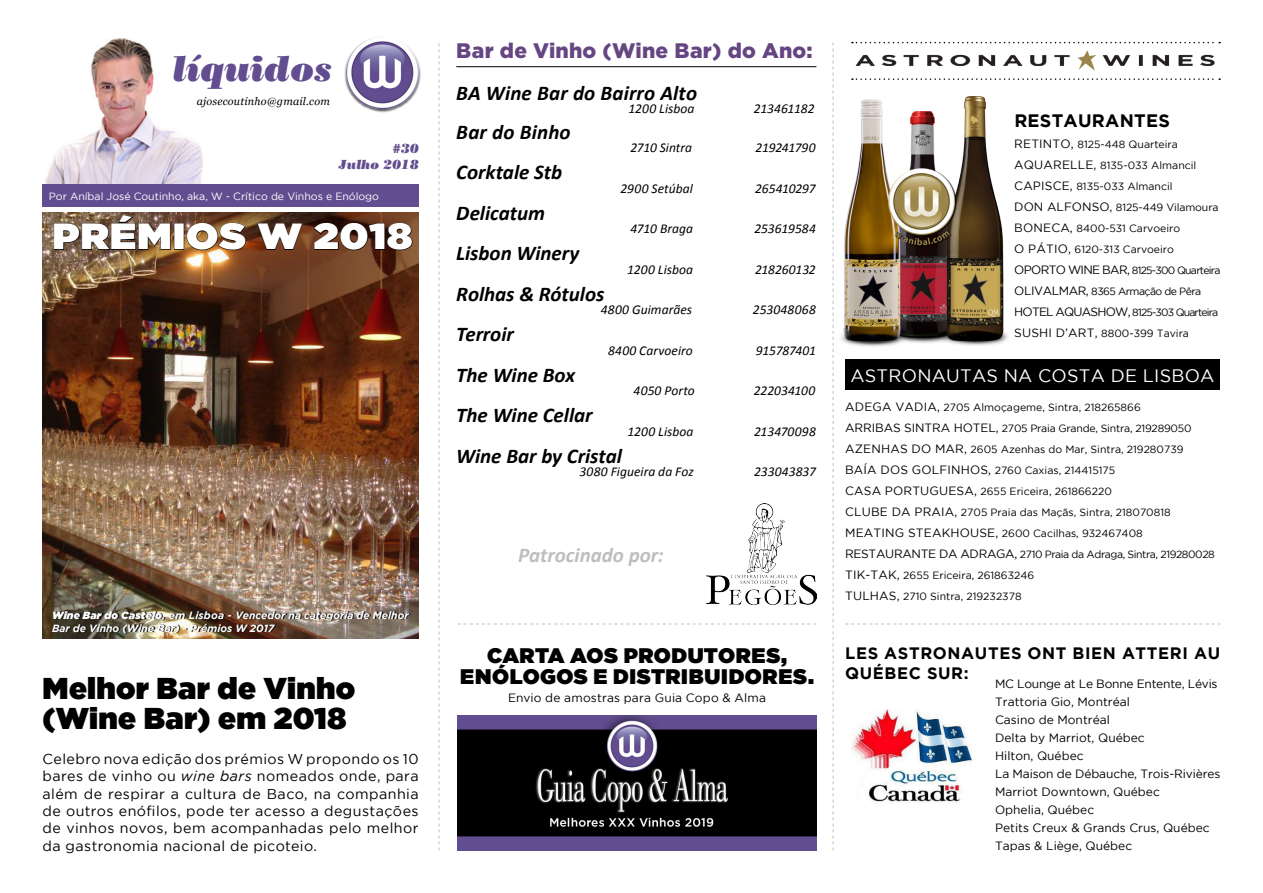
<style>
.page{position:relative;width:1263px;height:893px;background:#fff}
.page>*{position:absolute;margin:0;border:0;box-sizing:border-box;transform-origin:0 0}
.t1{font:36.3px "Gotham Ultra";letter-spacing:.02em;color:#fff;scale:1.1 1}
.t2{font:italic 36px "Bodoni Poster";color:#614d8f}
.t3{font:30px/30px "Gotham Ultra";letter-spacing:.005em;color:#000}
.t4{font:italic 700 21px "Calibri";color:#000}
.t5{font:21px/21px "Gotham Ultra";letter-spacing:.025em;color:#000;text-align:center}
.t6{font:900 21px "Gotham HTF";letter-spacing:.01em;color:#664682}
.t7{font:italic 700 21px "Calibri";color:#bcbec0}
.t8{font:18px "Gotham";letter-spacing:.015em;color:#fff}
.t9{font:700 18px "Gotham";letter-spacing:.015em;color:#000}
.t10{font:700 16.5px/19.5px "Gotham";letter-spacing:.04em;color:#000}
.t11{font:14.25px/17.2px "Gotham";letter-spacing:.03em;color:#000;text-align:justify}
.t12{font:italic 13.5px "Calibri";letter-spacing:.005em;color:#000}
.t13{font:italic 13.5px "Calibri";letter-spacing:-.015em;color:#000}
.t14{font:italic 13.2px/15.9px "Bodoni Poster";color:#614d8f;text-align:right}
.t15{font:12px/18px "Gotham";color:#000}
.t16{font:12px "Gotham";letter-spacing:.02em;color:#000}
.t17{font:12px "Gotham";letter-spacing:-.025em;color:#000}
.t18{font:italic 10.8px "Georgia";letter-spacing:.02em;color:#000}
.t19{font:10.5px/21px "Gotham";color:#000}
.t20{font:10.5px/21px "Gotham";letter-spacing:-.025em;color:#000}
.t21{font:italic 700 10.5px/12.6px "Gotham";letter-spacing:-.01em;color:#fff}
.t22{font:10.5px/21px "Gotham";letter-spacing:-.04em;color:#000}
.t23{font:10.5px "Gotham";color:#fff}
.t24{font:10.5px/21px "Gotham";letter-spacing:-.08em;color:#000}
.s1{font-family:"Gotham Ultra";font-weight:400}
.s2{font-style:italic}
.s3{font-size:12px}
</style>
<div class="page">
<img style="left:43px;top:38px;width:160px;height:147px">
<img style="left:458px;top:715px;width:358px;height:135px">
<svg style="left:439px;top:43px;width:1px;height:807px"></svg>
<svg style="left:833px;top:43px;width:1px;height:807px"></svg>
<div style="left:43px;top:185px;width:376px;height:22px;background:#614d8f"></div>
<div style="left:345px;top:36px;width:76px;height:77px;background:#000;opacity:.65"></div>
<img style="left:347px;top:36px;width:72px;height:73px">
<img style="left:832px;top:81px;width:176px;height:274px">
<img style="left:855px;top:50px;width:360px;height:21px">
<svg style="left:852px;top:78px;width:368px;height:2px"></svg>
<svg style="left:852px;top:42px;width:368px;height:1px"></svg>
<img style="left:851px;top:709px;width:121px;height:93px">
<svg style="left:458px;top:624px;width:358px;height:1px"></svg>
<svg style="left:845px;top:624px;width:376px;height:1px"></svg>
<img style="left:707px;top:503px;width:109px;height:101px">
<div style="left:845px;top:360px;width:375px;height:30px;background:#000"></div>
<img style="left:43px;top:213px;width:376px;height:426px">
<svg style="left:53px;top:215px;width:118px;height:35px;background:#69513d"></svg>
<div style="left:174px;top:224px;width:10px;height:25px;border:1px solid #000"></div>
<svg style="left:186px;top:222px;width:60px;height:28px;background:#805428"></svg>
<svg style="left:257px;top:223px;width:46px;height:27px"></svg>
<svg style="left:314px;top:222px;width:99px;height:28px;background:#492715"></svg>
<hr style="left:456px;top:66px;width:360px;height:1px;background:#000">
<h2 class="t2" style="left:172px;top:47px;width:162px">líquidos</h2>
<p class="t18" style="left:197px;top:94px;width:135px">ajosecoutinho@gmail.com</p>
<p class="t14" style="left:339px;top:141px;width:81px">#30<br>Julho 2018</p>
<p class="t23" style="left:49px;top:190px;width:332px">Por Aníbal José Coutinho, aka, W - Crítico de Vinhos e Enólogo</p>
<h1 class="t1" style="left:53px;top:215px;width:132px">PRÉMIOS</h1>
<h1 class="t1" style="left:258px;top:215px;width:142px">W 2018</h1>
<p class="t21" style="left:52px;top:609px;width:358px"><span class="s1">Wine Bar do Castelo</span>, em Lisboa - Vencedor na categoria de Melhor<br>Bar de Vinho (Wine Bar) - Prémios W 2017</p>
<h3 class="t3" style="left:43px;top:673px;width:314px">MELHOR BAR DE VINHO (WINE BAR) EM 2018</h3>
<p class="t11" style="left:43px;top:750px;width:378px">Celebro nova edição dos prémios W propondo os 10 bares de vinho ou <span class="s2">wine bars</span> nomeados onde, para além de respirar a cultura de Baco, na companhia de outros enófilos, pode ter acesso a degustações de vinhos novos, bem acompanhadas pelo melhor da gastronomia nacional de picoteio.</p>
<h3 class="t6" style="left:456px;top:38px;width:358px">Bar de Vinho (Wine Bar) do Ano:</h3>
<h3 class="t4" style="left:456px;top:79px;width:242px">BA Wine Bar do Bairro Alto</h3>
<p class="t12" style="left:628px;top:99px;width:68px">1200 Lisboa</p>
<p class="t12" style="left:754px;top:99px;width:62px">213461182</p>
<h3 class="t4" style="left:456px;top:118px;width:116px">Bar do Binho</h3>
<p class="t12" style="left:630px;top:138px;width:63px">2710 Sintra</p>
<p class="t13" style="left:755px;top:138px;width:62px">219241790</p>
<h3 class="t4" style="left:456px;top:159px;width:108px">Corktale Stb</h3>
<p class="t12" style="left:620px;top:179px;width:74px">2900 Setúbal</p>
<p class="t12" style="left:755px;top:179px;width:62px">265410297</p>
<h3 class="t4" style="left:456px;top:199px;width:90px">Delicatum</h3>
<p class="t12" style="left:630px;top:219px;width:64px">4710 Braga</p>
<p class="t12" style="left:754px;top:219px;width:63px">253619584</p>
<h3 class="t4" style="left:456px;top:240px;width:125px">Lisbon Winery</h3>
<p class="t12" style="left:627px;top:260px;width:68px">1200 Lisboa</p>
<p class="t12" style="left:755px;top:260px;width:62px">218260132</p>
<h3 class="t4" style="left:456px;top:280px;width:150px">Rolhas &amp; Rótulos</h3>
<p class="t12" style="left:601px;top:300px;width:93px">4800 Guimarães</p>
<p class="t12" style="left:753px;top:300px;width:64px">253048068</p>
<h3 class="t4" style="left:456px;top:321px;width:59px">Terroir</h3>
<p class="t12" style="left:608px;top:341px;width:86px">8400 Carvoeiro</p>
<p class="t13" style="left:756px;top:341px;width:62px">915787401</p>
<h3 class="t4" style="left:456px;top:361px;width:120px">The Wine Box</h3>
<p class="t12" style="left:633px;top:381px;width:63px">4050 Porto</p>
<p class="t12" style="left:754px;top:381px;width:63px">222034100</p>
<h3 class="t4" style="left:456px;top:402px;width:138px">The Wine Cellar</h3>
<p class="t12" style="left:627px;top:422px;width:68px">1200 Lisboa</p>
<p class="t12" style="left:754px;top:422px;width:63px">213470098</p>
<h3 class="t4" style="left:456px;top:442px;width:167px">Wine Bar by Cristal</h3>
<p class="t12" style="left:579px;top:462px;width:116px">3080 Figueira da Foz</p>
<p class="t12" style="left:754px;top:462px;width:63px">233043837</p>
<h3 class="t7" style="left:518px;top:542px;width:147px">Patrocinado por:</h3>
<h3 class="t5" style="left:460px;top:645px;width:355px">CARTA AOS PRODUTORES,<br>ENÓLOGOS E DISTRIBUIDORES.</h3>
<p class="t16" style="left:508px;top:692px;width:259px">Envio de amostras para Guia Copo &amp; Alma</p>
<h3 class="t9" style="left:1014px;top:110px;width:157px">RESTAURANTES</h3>
<p class="t19" style="left:1014px;top:134px;width:184px"><span class="s3">Retinto,</span> 8125-448 Quarteira<br><span class="s3">Aquare lle,</span> 8135-033 Almancil</p>
<p class="t15" style="left:1014px;top:177px;width:40px">Capisce</p>
<p class="t19" style="left:1014px;top:176px;width:206px;text-indent:56px"><span class="s3">,</span> 8135-033 Almancil<br><span class="s3">Don Alfonso,</span> 8125-449 Vilamoura</p>
<p class="t15" style="left:1014px;top:219px;width:39px">Boneca</p>
<p class="t20" style="left:1014px;top:218px;width:208px;text-indent:56px"><span class="s3">,</span> 8400-531 Carvoeiro<br><span class="s3">O pátio,</span> 6120-313 Carvoeiro<br><span class="s3">Oporto w ine bar,</span> 8125-300 Quarteira<br><span class="s3">Olivalmar,</span> 8365 Armação de Pêra</p>
<p class="t15" style="left:1014px;top:303px;width:77px">Hotel Aquash</p>
<p class="t24" style="left:1014px;top:302px;width:205px;text-indent:92px"><span class="s3">ow,</span> 8125-303 Quarteira<br><span class="s3">Sush i d’art,</span> 8800-399 Tavira</p>
<h3 class="t8" style="left:850px;top:365px;width:362px">Astronautas na Costa de Lisboa</h3>
<p class="t15" style="left:845px;top:398px;width:29px">Adega</p>
<p class="t19" style="left:845px;top:397px;width:348px;text-align:center"><span class="s3">Vadia,</span> 2705 Almoçageme, Sintra, 218265866<br><span class="s3">Arribas Sintra Hote l,</span> 2705 Praia Grande, Sintra, 219289050</p>
<p class="t15" style="left:845px;top:440px;width:46px">Azenhas</p>
<p class="t19" style="left:845px;top:439px;width:340px;text-indent:66px"><span class="s3">do Mar,</span> 2605 Azenhas do Mar, Sintra, 219280739<br><span class="s3">Baía dos Golfinh os,</span> 2760 Caxias, 214415175</p>
<p class="t15" style="left:845px;top:482px;width:19px">Casa</p>
<p class="t15" style="left:885px;top:482px;width:73px">Portuguesa</p>
<p class="t19" style="left:845px;top:481px;width:327px;text-indent:129px"><span class="s3">,</span> 2655 Ericeira, 261866220<br><span class="s3">Clube da Praia,</span> 2705 Praia das Maçãs, Sintra, 218070818<br><span class="s3">Meating Steakh ouse,</span> 2600 Cacilhas, 932467408</p>
<p class="t15" style="left:845px;top:545px;width:9px">Res</p>
<p class="t17" style="left:869px;top:547px;width:129px">tAURANTE da Adraga</p>
<p class="t22" style="left:845px;top:544px;width:371px;text-indent:169px"><span class="s3">,</span> 2710 Praia da Adraga, Sintra, 219280028<br><span class="s3">Tik-Ta k,</span> 2655 Ericeira, 261863246</p>
<p class="t15" style="left:845px;top:587px;width:35px">Tulhas</p>
<p class="t19" style="left:897px;top:586px;width:126px"><span class="s3">,</span> 2710 Sintra, 219232378</p>
<h3 class="t10" style="left:845px;top:643px;width:376px">LES ASTRONAUTES ONT BIEN ATTERI AU<br>QUÉBEC SUR:</h3>
<p class="t15" style="left:995px;top:675px;width:227px">MC Lounge at Le Bonne Entente, Lévis<br>Trattoria Gio, Montréal<br>Casino de Montréal<br>Delta by Marriot, Québec<br>Hilton, Québec<br>La Maison de Débauche, Trois-Rivières<br>Marriot Downtown, Québec<br>Ophelia, Québec<br>Petits Creux &amp; Grands Crus, Québec<br>Tapas &amp; Liège, Québec</p>
</div>
